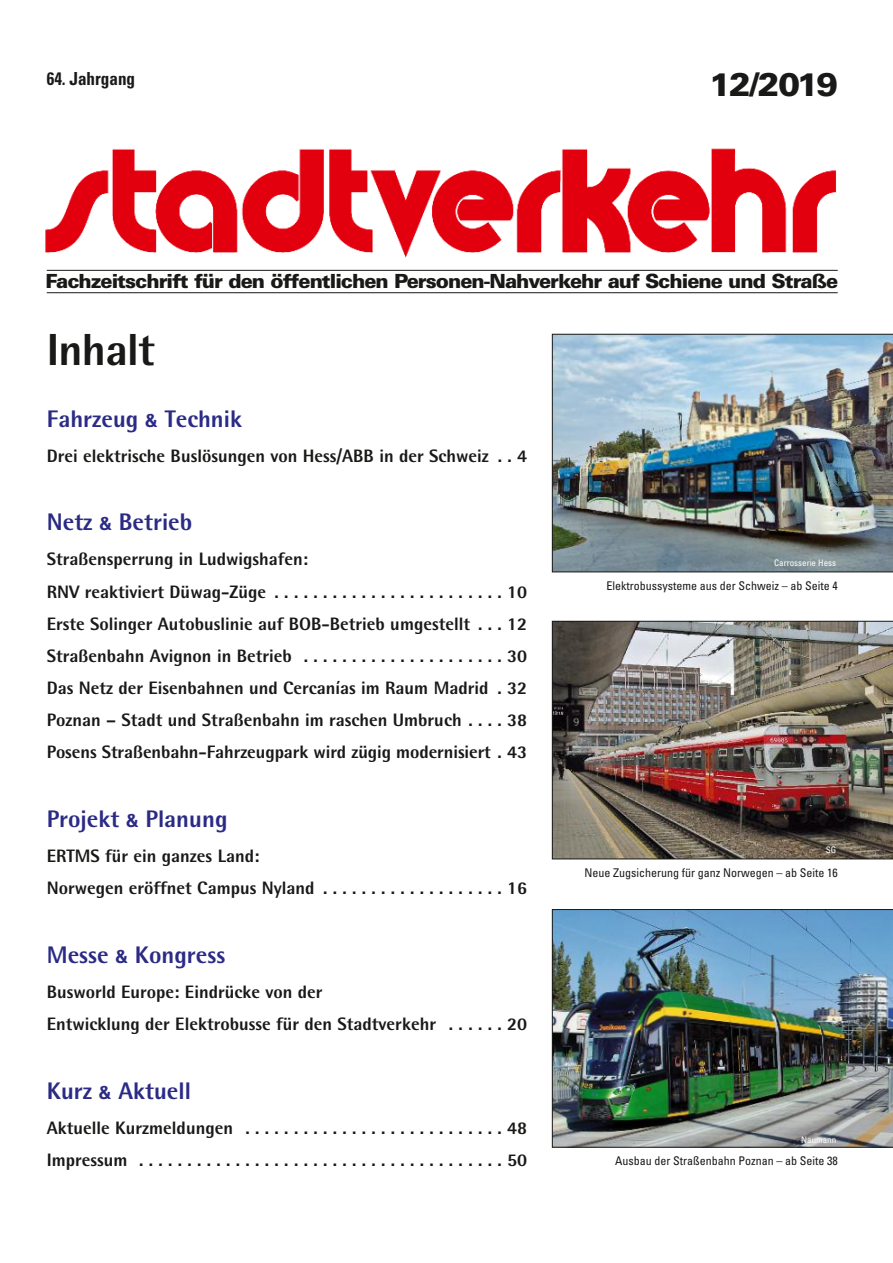
<style>
.page{position:relative;width:893px;height:1263px;background:#fff}
.page>*{position:absolute;margin:0;border:0;box-sizing:border-box;transform-origin:0 0}
.t1{font:800 45px "Rotis Semi Sans";letter-spacing:-.015em;color:#191918}
.t2{font:900 32.55px "Univers Com 75";letter-spacing:-.07em;color:#191918}
.t3{font:800 24px "Rotis Semi Sans";color:#2b2b86}
.t4{font:900 19.5px "Univers Com 75";letter-spacing:-.05em;color:#191918}
.t5{font:800 18px/32.1px "Rotis Semi Sans";color:#191918}
.t6{font:700 condensed 18px "Univers";color:#191918;scale:.95 1}
.t7{font:condensed 12px "Univers";color:#191918}
.t8{font:condensed 9px "Univers";color:#fff}
.s1{font-family:"Univers";font-weight:700;font-stretch:condensed;font-size:18px}
</style>
<div class="page">
<hr style="left:47px;top:270px;width:791px;height:1px;background:#191918">
<hr style="left:47px;top:292px;width:791px;height:1px;background:#191918">
<img style="left:45px;top:148px;width:792px;height:110px">
<img style="left:552px;top:621px;width:341px;height:238px">
<img style="left:552px;top:334px;width:341px;height:238px">
<img style="left:552px;top:909px;width:341px;height:238px">
<p class="t6" style="left:47px;top:72px;width:94px">64. Jahrgang</p>
<h2 class="t2" style="left:709px;top:64px;width:130px">12/2019</h2>
<p class="t4" style="left:45px;top:269px;width:794px">Fachzeitschrift für den öffentlichen Personen-Nahverkehr auf Schiene und Straße</p>
<h1 class="t1" style="left:47px;top:334px;width:110px">Inhalt</h1>
<h3 class="t3" style="left:47px;top:410px;width:197px">Fahrzeug <span class="s1">&amp;</span> Technik</h3>
<p class="t5" style="left:47px;top:441px;width:482px">Drei elektrische Buslösungen von Hess/ABB in der Schweiz . . 4</p>
<h3 class="t3" style="left:47px;top:514px;width:147px">Netz <span class="s1">&amp;</span> Betrieb</h3>
<p class="t5" style="left:47px;top:545px;width:482px">Straßensperrung in Ludwigshafen:<br>RNV reaktiviert Düwag-Züge . . . . . . . . . . . . . . . . . . . . . . . . 10<br>Erste Solinger Autobuslinie auf BOB-Betrieb umgestellt . . . 12<br>Straßenbahn Avignon in Betrieb . . . . . . . . . . . . . . . . . . . . . 30<br>Das Netz der Eisenbahnen und Cercanías im Raum Madrid . 32<br>Poznan – Stadt und Straßenbahn im raschen Umbruch . . . . 38<br>Posens Straßenbahn-Fahrzeugpark wird zügig modernisiert . 43</p>
<h3 class="t3" style="left:47px;top:810px;width:182px">Projekt <span class="s1">&amp;</span> Planung</h3>
<p class="t5" style="left:47px;top:842px;width:482px">ERTMS für ein ganzes Land:<br>Norwegen eröffnet Campus Nyland . . . . . . . . . . . . . . . . . . . 16</p>
<h3 class="t3" style="left:47px;top:946px;width:180px">Messe <span class="s1">&amp;</span> Kongress</h3>
<p class="t5" style="left:47px;top:978px;width:482px">Busworld Europe: Eindrücke von der<br>Entwicklung der Elektrobusse für den Stadtverkehr . . . . . . 20</p>
<h3 class="t3" style="left:47px;top:1082px;width:146px">Kurz <span class="s1">&amp;</span> Aktuell</h3>
<p class="t5" style="left:47px;top:1113px;width:482px">Aktuelle Kurzmeldungen . . . . . . . . . . . . . . . . . . . . . . . . . . . 48<br>Impressum . . . . . . . . . . . . . . . . . . . . . . . . . . . . . . . . . . . . . . 50</p>
<p class="t8" style="left:774px;top:560px;width:64px">Carrosserie Hess</p>
<p class="t7" style="left:606px;top:581px;width:233px">Elektrobussysteme aus der Schweiz – ab Seite 4</p>
<p class="t8" style="left:826px;top:847px;width:12px">SG</p>
<p class="t7" style="left:584px;top:868px;width:255px">Neue Zugsicherung für ganz Norwegen – ab Seite 16</p>
<p class="t8" style="left:801px;top:1136px;width:37px">Naumann</p>
<p class="t7" style="left:615px;top:1156px;width:224px">Ausbau der Straßenbahn Poznan – ab Seite 38</p>
</div>
